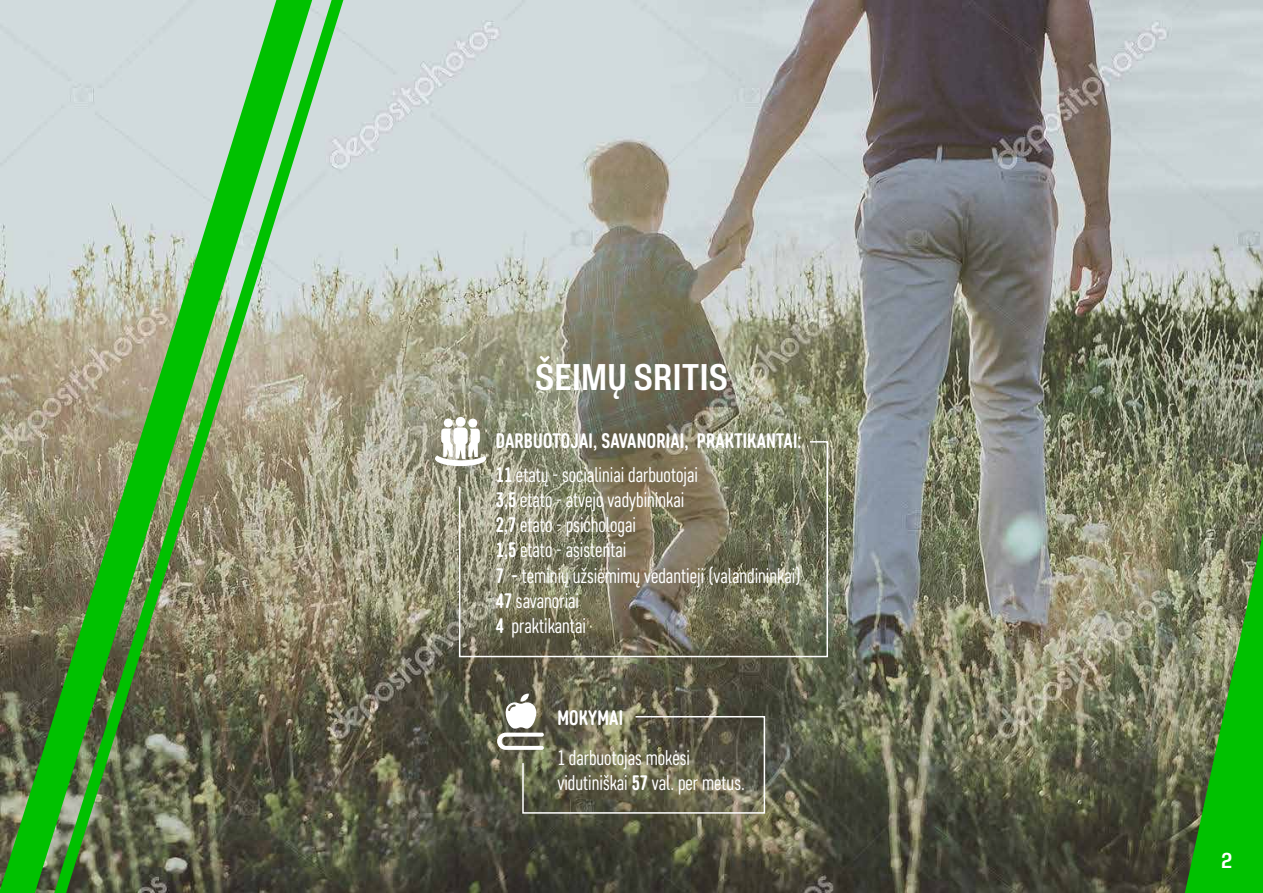
<style>
.page{position:relative;width:1263px;height:893px;background:#fff}
.page>*{position:absolute;margin:0;border:0;box-sizing:border-box;transform-origin:0 0}
.t1{font:500 36px "Rude Condensed";letter-spacing:.025em;color:#fff}
.t2{font:21px/25.2px "Core Sans DS37 Cn";color:#fff}
.t3{font:700 21px "Core Sans DS57 Cn";letter-spacing:.01em;color:#fff}
.t4{font:500 21px "Rude Condensed";color:#fff}
.s1{font-family:"Core Sans DS57 Cn";font-weight:700}
</style>
<div class="page">
<img style="left:343px;top:0;width:920px;height:893px">
<svg style="left:458px;top:440px;width:371px;height:218px"></svg>
<div style="left:456px;top:417px;width:9px;height:10px;background:#fff;border-radius:50%"></div>
<div style="left:468px;top:419px;width:9px;height:9px;background:#fff;border-radius:50%"></div>
<div style="left:444px;top:418px;width:9px;height:9px;background:#fff;border-radius:50%"></div>
<svg style="left:435px;top:428px;width:51px;height:38px"></svg>
<svg style="left:497px;top:694px;width:269px;height:120px"></svg>
<svg style="left:1185px;top:533px;width:78px;height:360px"></svg>
<svg style="left:312px;top:0;width:31px;height:893px"></svg>
<svg style="left:0;top:0;width:312px;height:893px"></svg>
<h1 class="t1" style="left:535px;top:355px;width:193px">ŠEIMŲ SRITIS</h1>
<p class="t3" style="left:496px;top:428px;width:307px">DARBUOTOJAI, SAVANORIAI, PRAKTIKANTAI:</p>
<p class="t2" style="left:496px;top:462px;width:306px"><span class="s1">11</span> etatų - socialiniai darbuotojai<br><span class="s1">3,5</span> etato - atvejo vadybininkai<br><span class="s1">2,7</span> etato - psichologai<br><span class="s1">1,5</span> etato - asistentai<br><span class="s1">7 -</span> teminių užsiėmimų vedantieji (valandininkai)<br><span class="s1">47</span> savanoriai<br><span class="s1">4</span> praktikantai</p>
<p class="t3" style="left:557px;top:705px;width:67px">MOKYMAI</p>
<p class="t2" style="left:557px;top:745px;width:189px">1 darbuotojas mokėsi vidutiniškai <span class="s1">57</span> val. per metus.</p>
<p class="t4" style="left:1221px;top:848px;width:12px">2</p>
</div>
